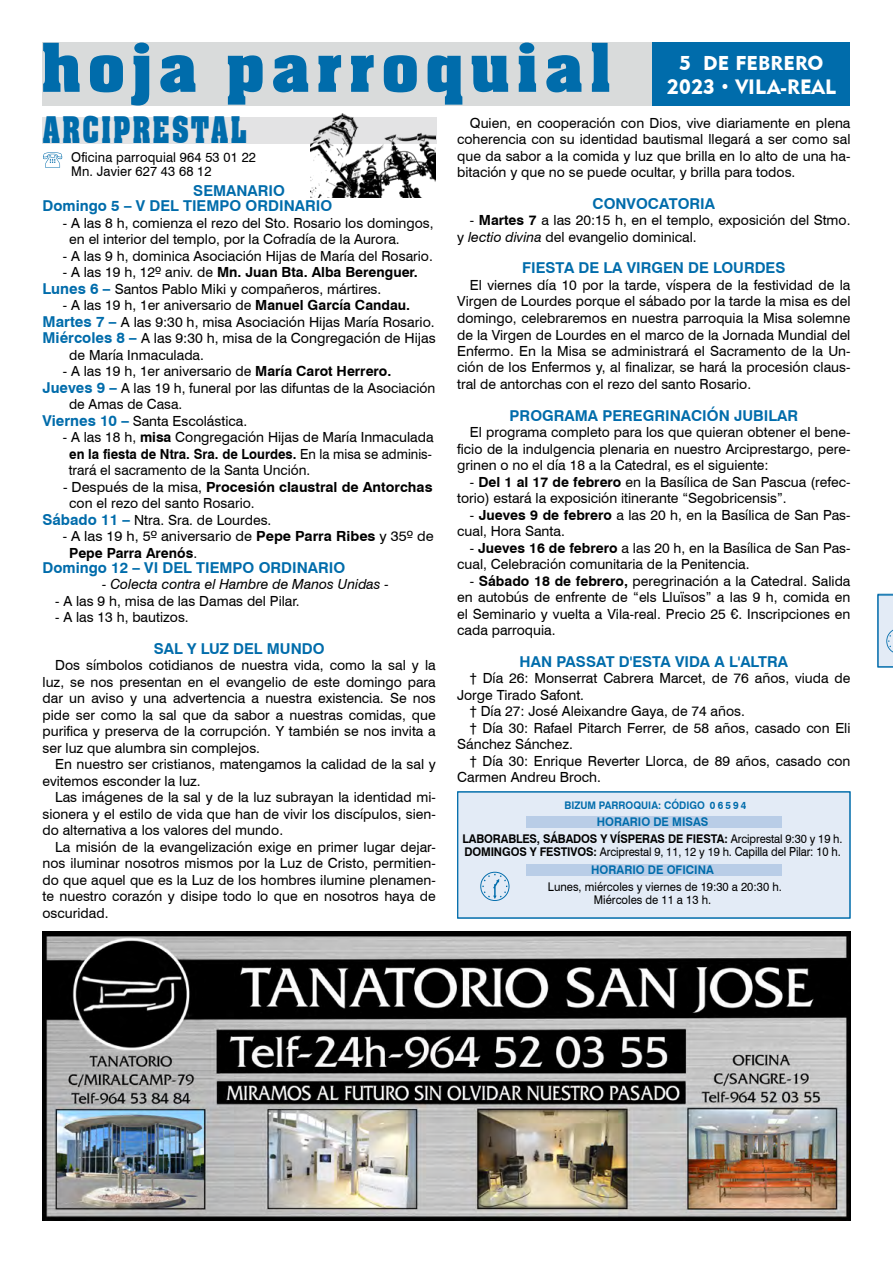
<style>
.page{position:relative;width:893px;height:1263px;background:#fff}
.page>*{position:absolute;margin:0;border:0;box-sizing:border-box;transform-origin:0 0}
.t1{font:700 66px "Aachen BT";letter-spacing:.075em;color:#006cab}
.t2{font:700 35.7px "Aachen BT";letter-spacing:.065em;color:#006cab;scale:.76 1}
.t3{font:20.7px "Geometric 415 BT Black A";color:#fff}
.t4{font:19.95px "Geometric 415 BT Black A";letter-spacing:.01em;color:#fff}
.t5{font:700 15px/15px "Swiss 721 BT";color:#006cab}
.t6{font:13.95px/16.5px "Swiss 721 BT";color:#000}
.t7{font:700 13.95px "Swiss 721 BT";color:#000}
.t8{font:italic 13.95px "Swiss 721 BT";color:#000}
.t9{font:13.5px/14.2px "Swiss 721 BT";letter-spacing:.01em;color:#000;scale:.96 1}
.t10{font:12px/17.7px "Swiss 721 BT";color:#000;text-align:center;scale:.93 1}
.t11{font:700 12px/17px "Swiss 721 BT";letter-spacing:-.01em;color:#000;text-align:center;scale:.93 1}
.t12{font:12px/13.5px "Swiss 721 BT";color:#000;scale:.94 1}
.t13{font:700 10.5px "Swiss 721 BT";color:#006cab;scale:.94 1}
.s1{font-size:30px}
.s2{font-weight:700}
.s3{font-weight:700;font-size:15px;color:#006cab}
.s4{font-weight:400}
.s5{font-style:italic}
.s6{color:#006cab}
.s7{font-size:12.45px}
.s8{font-weight:700;color:#006cab}
</style>
<div class="page">
<img style="left:43px;top:931px;width:807px;height:289px">
<svg style="left:877px;top:594px;width:16px;height:73px"></svg>
<div style="left:42px;top:118px;width:394px;height:26px;background:#e3e3e4"></div>
<img style="left:311px;top:113px;width:125px;height:85px">
<svg style="left:43px;top:152px;width:19px;height:16px"></svg>
<div style="left:42px;top:43px;width:625px;height:63px;background:#d9dbdb"></div>
<div style="left:652px;top:43px;width:198px;height:63px;background:#006cab"></div>
<div style="left:457px;top:791px;width:393px;height:127px;background:#e3ebf6"></div>
<div style="left:526px;top:816px;width:255px;height:11px;background:#b9cde7"></div>
<div style="left:457px;top:791px;width:393px;height:127px;border:1px solid #006cab"></div>
<div style="left:526px;top:864px;width:255px;height:12px;background:#b9cde7"></div>
<svg style="left:480px;top:872px;width:29px;height:29px"></svg>
<h1 class="t1" style="left:40px;top:26px;width:573px">hoja parroquial</h1>
<h3 class="t4" style="left:679px;top:50px;width:145px">5 DE FEBRERO</h3>
<h3 class="t3" style="left:667px;top:74px;width:170px">2023 <span class="s1">·</span> VILA-REAL</h3>
<h2 class="t2" style="left:42px;top:108px;width:271px">ARCIPRESTAL</h2>
<p class="t9" style="left:71px;top:150px;width:194px">Oficina parroquial 964 53 01 22<br>Mn. Javier 627 43 68 12</p>
<p class="t5" style="left:43px;top:183px;width:291px;text-indent:151px">SEMANARIO<br>Domingo 5 – V DEL TIEMPO ORDINARIO</p>
<p class="t6" style="left:69px;top:215px;width:366px;text-indent:-6px">- A las 8 h, comienza el rezo del Sto. Rosario los domingos, en el interior del templo, por la Cofradía de la Aurora.</p>
<p class="t6" style="left:63px;top:248px;width:371px">- A las 9 h, dominica Asociación Hijas de María del Rosario.</p>
<p class="t6" style="left:43px;top:264px;width:377px;text-indent:20px">- A las 19 h, 12º aniv. de <span class="s2">Mn. Juan Bta. Alba Berenguer.<br></span><span class="s3">Lunes 6 –</span> Santos Pablo Miki y compañeros, mártires.</p>
<p class="t6" style="left:63px;top:297px;width:349px">- A las 19 h, 1er aniversario de <span class="s2">Manuel García Candau.</span></p>
<p class="t6" style="left:43px;top:314px;width:394px"><span class="s3">Martes 7 –</span> A las 9:30 h, misa Asociación Hijas María Rosario.</p>
<p class="t6" style="left:43px;top:330px;width:395px"><span class="s3">Miércoles 8 –</span> A las 9:30 h, misa de la Congregación de Hijas</p>
<p class="t6" style="left:69px;top:347px;width:136px">de María Inmaculada.</p>
<p class="t6" style="left:63px;top:363px;width:330px">- A las 19 h, 1er aniversario de <span class="s2">María Carot Herrero.</span></p>
<p class="t6" style="left:43px;top:380px;width:394px"><span class="s3">Jueves 9 –</span> A las 19 h, funeral por las difuntas de la Asociación</p>
<p class="t6" style="left:69px;top:396px;width:115px">de Amas de Casa.</p>
<p class="t6" style="left:43px;top:413px;width:206px"><span class="s3">Viernes 10 –</span> Santa Escolástica.</p>
<p class="t6" style="left:69px;top:429px;width:366px;text-indent:-6px">- A las 18 h, <span class="s2">misa</span> Congregación Hijas de María Inmaculada <span class="s2">en la fiesta de Ntra. Sra. de Lourdes.</span> En la misa se adminis&shy;trará el sacramento de la Santa Unción.</p>
<p class="t7" style="left:63px;top:478px;width:371px"><span class="s4">- Después de la misa,</span> Procesión claustral de Antorchas</p>
<p class="t6" style="left:69px;top:495px;width:187px">con el rezo del santo Rosario.</p>
<p class="t6" style="left:43px;top:512px;width:230px"><span class="s3">Sábado 11 –</span> Ntra. Sra. de Lourdes.</p>
<p class="t6" style="left:69px;top:528px;width:366px;text-indent:-6px">- A las 19 h, 5º aniversario de <span class="s2">Pepe Parra Ribes</span> y 35º de<br><span class="s2">Pepe Parra Arenós</span>.</p>
<p class="t5" style="left:43px;top:560px;width:304px">Domingo 12 – VI DEL TIEMPO ORDINARIO</p>
<p class="t8" style="left:102px;top:576px;width:288px">- Colecta contra el Hambre de Manos Unidas -</p>
<p class="t6" style="left:55px;top:593px;width:246px">- A las 9 h, misa de las Damas del Pilar.</p>
<p class="t6" style="left:55px;top:609px;width:135px">- A las 13 h, bautizos.</p>
<p class="t5" style="left:154px;top:641px;width:172px">SAL Y LUZ DEL MUNDO</p>
<p class="t6" style="left:43px;top:657px;width:395px;text-align:justify;text-indent:13px">Dos símbolos cotidianos de nuestra vida, como la sal y la luz, se nos presentan en el evangelio de este domingo para dar un aviso y una advertencia a nuestra existencia. Se nos pide ser como la sal que da sabor a nuestras comidas, que purifica y preserva de la corrupción. Y también se nos invita a ser luz que alumbra sin complejos.</p>
<p class="t6" style="left:43px;top:756px;width:395px;text-indent:13px">En nuestro ser cristianos, matengamos la calidad de la sal y evitemos esconder la luz.</p>
<p class="t6" style="left:43px;top:789px;width:395px;text-align:justify;text-indent:13px">Las imágenes de la sal y de la luz subrayan la identidad mi&shy;sionera y el estilo de vida que han de vivir los discípulos, sien&shy;do alternativa a los valores del mundo.</p>
<p class="t6" style="left:43px;top:839px;width:395px;text-align:justify;text-indent:13px">La misión de la evangelización exige en primer lugar dejar&shy;nos iluminar nosotros mismos por la Luz de Cristo, permitien&shy;do que aquel que es la Luz de los hombres ilumine plenamen&shy;te nuestro corazón y disipe todo lo que en nosotros haya de oscuridad.</p>
<p class="t6" style="left:457px;top:115px;width:395px;text-align:justify;text-indent:13px">Quien, en cooperación con Dios, vive diariamente en plena coherencia con su identidad bautismal llegará a ser como sal que da sabor a la comida y luz que brilla en lo alto de una ha&shy;bitación y que no se puede ocultar, y brilla para todos.</p>
<p class="t5" style="left:592px;top:196px;width:124px">CONVOCATORIA</p>
<p class="t6" style="left:457px;top:212px;width:395px;text-indent:13px">- <span class="s2">Martes 7</span> a las 20:15 h, en el templo, exposición del Stmo. y <span class="s5">lectio divina</span> del evangelio dominical.</p>
<p class="t5" style="left:522px;top:260px;width:265px">FIESTA DE LA VIRGEN DE LOURDES</p>
<p class="t6" style="left:457px;top:277px;width:395px;text-align:justify;text-indent:13px">El viernes día 10 por la tarde, víspera de la festividad de la Virgen de Lourdes porque el sábado por la tarde la misa es del domingo, celebraremos en nuestra parroquia la Misa solemne de la Virgen de Lourdes en el marco de la Jornada Mundial del Enfermo. En la Misa se administrará el Sacramento de la Un&shy;ción de los Enfermos y, al finalizar, se hará la procesión claus&shy;tral de antorchas con el rezo del santo Rosario.</p>
<p class="t5" style="left:510px;top:407px;width:290px">PROGRAMA PEREGRINACIÓN JUBILAR</p>
<p class="t6" style="left:457px;top:424px;width:395px;text-align:justify;text-indent:13px">El programa completo para los que quieran obtener el bene&shy;ficio de la indulgencia plenaria en nuestro Arciprestargo, pere&shy;grinen o no el día 18 a la Catedral, es el siguiente:</p>
<p class="t6" style="left:457px;top:473px;width:395px;text-indent:13px">- <span class="s2">Del 1 al 17 de febrero</span> en la Basílica de San Pascua (refec&shy;torio) estará la exposición itinerante “Segobricensis”.</p>
<p class="t6" style="left:457px;top:506px;width:395px;text-indent:13px">- <span class="s2">Jueves 9 de febrero</span> a las 20 h, en la Basílica de San Pas&shy;cual, Hora Santa.</p>
<p class="t6" style="left:457px;top:539px;width:395px;text-indent:13px">- <span class="s2">Jueves 16 de febrero</span> a las 20 h, en la Basílica de San Pas&shy;cual, Celebración comunitaria de la Penitencia.</p>
<p class="t6" style="left:457px;top:572px;width:395px;text-align:justify;text-indent:13px">- <span class="s2">Sábado 18 de febrero,</span> peregrinación a la Catedral. Salida en autobús de enfrente de “els Lluïsos” a las 9 h, comida en el Seminario y vuelta a Vila-real. Precio 25 €. Inscripciones en cada parroquia.</p>
<p class="t5" style="left:520px;top:653px;width:270px">HAN PASSAT D'ESTA VIDA A L'ALTRA</p>
<p class="t6" style="left:470px;top:670px;width:382px">† Día 26: Monserrat Cabrera Marcet, de 76 años, viuda de</p>
<p class="t6" style="left:457px;top:686px;width:128px">Jorge Tirado Safont.</p>
<p class="t6" style="left:470px;top:703px;width:277px">† Día 27: José Aleixandre Gaya, de 74 años.</p>
<p class="t6" style="left:470px;top:719px;width:382px">† Día 30: Rafael Pitarch Ferrer, de 58 años, casado con Eli</p>
<p class="t6" style="left:457px;top:736px;width:117px">Sánchez Sánchez.</p>
<p class="t6" style="left:470px;top:752px;width:382px">† Día 30: Enrique Reverter Llorca, de 89 años, casado con</p>
<p class="t6" style="left:457px;top:769px;width:145px">Carmen Andreu Broch.</p>
<p class="t13" style="left:564px;top:798px;width:195px">BIZUM PARROQUIA: CÓDIGO 0 6 5 9 4</p>
<p class="t11" style="left:462px;top:813px;width:410px"><span class="s6">HORARIO DE MISAS<br></span>LABORABLES, SÁBADOS Y VÍSPERAS DE FIESTA: <span class="s4">Arciprestal 9:30 y 19 h.</span></p>
<p class="t10" style="left:464px;top:843px;width:406px"><span class="s2">DOMINGOS Y FESTIVOS:</span> Arciprestal 9, 11, 12 y 19 h. <span class="s7">Capilla del Pilar: 10 h.<br></span><span class="s8">HORARIO DE OFICINA</span></p>
<p class="t12" style="left:594px;top:880px;width:201px;text-indent:-46px">Lunes, miércoles y viernes de 19:30 a 20:30 h.<br>Miércoles de 11 a 13 h.</p>
</div>
